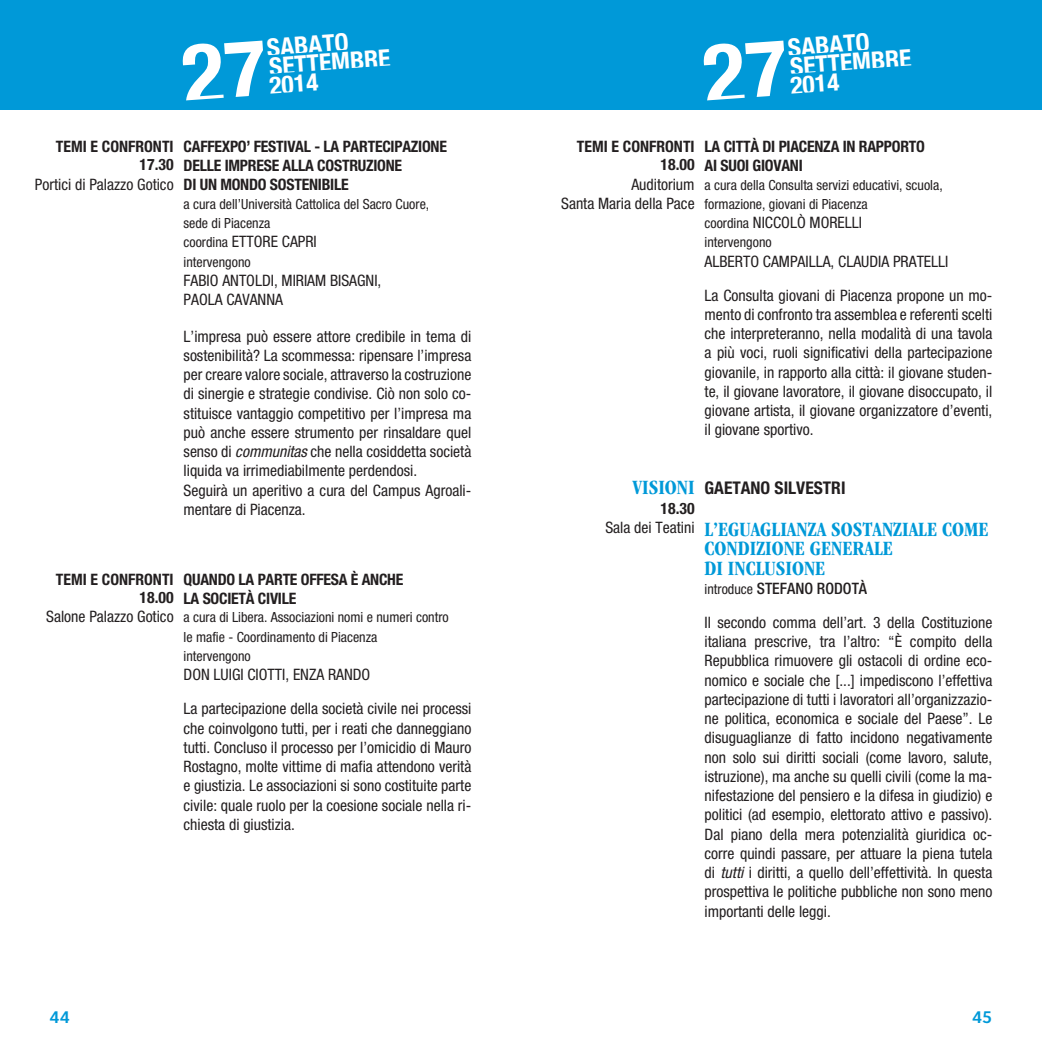
<style>
.page{position:relative;width:1042px;height:1042px;background:#fff}
.page>*{position:absolute;margin:0;border:0;box-sizing:border-box;transform-origin:0 0}
.t1{font:700 condensed 25.38px/18.9px "Helvetica Neue LT Std";color:#fff}
.t2{font:700 condensed 21px/19.2px "ITC Garamond Std";color:#0099d8}
.t3{font:700 condensed 17.5px "Helvetica Neue LT Std";color:#231f20}
.t4{font:condensed 15.75px/19.2px "Helvetica Neue LT Std";color:#231f20}
.t5{font:700 condensed 15.75px/19.2px "Helvetica Neue LT Std";letter-spacing:-.015em;color:#231f20;text-align:right}
.t6{font:700 15.75px "British Council Sans";color:#0099d8}
.t7{font:condensed 14px/19.2px "Helvetica Neue LT Std";color:#231f20}
.s1{font-size:14px}
.s2{font-style:italic}
.s3{font-weight:500}
</style>
<div class="page">
<div style="left:0;top:0;width:521px;height:109px;background:#0099d8"></div>
<div style="left:521px;top:0;width:521px;height:109px;background:#0099d8"></div>
<h1 class="t1" style="left:266px;top:38px;width:83px;rotate:-4deg">SABATO</h1>
<h1 class="t1" style="left:267px;top:57px;width:124px;rotate:-4deg">SETTEMBRE<br>2014</h1>
<p class="t5" style="left:56px;top:137px;width:119px;line-height:18.4px">TEMI E CONFRONTI<br>17.30</p>
<p class="t4" style="left:35px;top:174px;width:140px">Portici di Palazzo Gotico</p>
<p class="t5" style="left:184px;top:136px;width:265px;text-align:left">CAFFEXPO’ FESTIVAL - LA PARTECIPAZIONE<br>DELLE IMPRESE ALLA COSTRUZIONE<br>DI UN MONDO SOSTENIBILE</p>
<p class="t7" style="left:184px;top:194px;width:247px">a cura dell’Università Cattolica del Sacro Cuore, sede di Piacenza</p>
<p class="t4" style="left:184px;top:232px;width:135px"><span class="s1">coordina</span> ETTORE CAPRI</p>
<p class="t7" style="left:184px;top:252px;width:69px">intervengono</p>
<p class="t4" style="left:184px;top:270px;width:199px">FABIO ANTOLDI, MIRIAM BISAGNI,<br>PAOLA CAVANNA</p>
<p class="t4" style="left:184px;top:326px;width:289px">L’impresa può essere attore credibile in tema di sostenibilità? La scommessa: ripensare l’impresa per creare valore sociale, attraverso la costruzione di sinergie e strategie condivise. Ciò non solo co&shy;stituisce vantaggio competitivo per l’impresa ma può anche essere strumento per rinsaldare quel senso di <span class="s2">communitas</span> che nella cosiddetta società liquida va irrimediabilmente perdendosi.<br>Seguirà un aperitivo a cura del Campus Agroali&shy;mentare di Piacenza.</p>
<p class="t5" style="left:56px;top:570px;width:119px;line-height:18.4px">TEMI E CONFRONTI<br>18.00</p>
<p class="t4" style="left:46px;top:607px;width:129px">Salone Palazzo Gotico</p>
<p class="t5" style="left:184px;top:569px;width:221px;text-align:left">QUANDO LA PARTE OFFESA È ANCHE<br>LA SOCIETÀ CIVILE</p>
<p class="t7" style="left:184px;top:608px;width:267px">a cura di Libera. Associazioni nomi e numeri contro le mafie - Coordinamento di Piacenza<br>intervengono</p>
<p class="t4" style="left:184px;top:657px;width:289px;line-height:34.1px">DON LUIGI CIOTTI, ENZA RANDO<br>La partecipazione della società civile nei processi</p>
<p class="t4" style="left:184px;top:718px;width:289px;text-align:justify">che coinvolgono tutti, per i reati che danneggiano tutti. Concluso il processo per l’omicidio di Mauro Rostagno, molte vittime di mafia attendono verità e giustizia. Le associazioni si sono costituite parte civile: quale ruolo per la coesione sociale nella ri&shy;chiesta di giustizia.</p>
<h1 class="t1" style="left:787px;top:38px;width:83px;rotate:-4deg">SABATO</h1>
<h1 class="t1" style="left:788px;top:57px;width:124px;rotate:-4deg">SETTEMBRE<br>2014</h1>
<p class="t5" style="left:577px;top:137px;width:119px;line-height:18.4px">TEMI E CONFRONTI<br>18.00</p>
<p class="t4" style="left:561px;top:174px;width:135px;text-align:right">Auditorium<br>Santa Maria della Pace</p>
<p class="t5" style="left:704px;top:136px;width:222px;text-align:left">LA CITTÀ DI PIACENZA IN RAPPORTO<br>AI SUOI GIOVANI</p>
<p class="t7" style="left:704px;top:175px;width:240px">a cura della Consulta servizi educativi, scuola, formazione, giovani di Piacenza</p>
<p class="t4" style="left:704px;top:213px;width:159px"><span class="s1">coordina</span> NICCOLÒ MORELLI</p>
<p class="t7" style="left:704px;top:233px;width:69px">intervengono</p>
<p class="t4" style="left:704px;top:244px;width:289px;line-height:34.1px">ALBERTO CAMPAILLA, CLAUDIA PRATELLI<br>La Consulta giovani di Piacenza propone un mo-</p>
<p class="t4" style="left:704px;top:305px;width:289px;text-align:justify">mento di confronto tra assemblea e referenti scelti che interpreteranno, nella modalità di una tavola a più voci, ruoli significativi della partecipazione giovanile, in rapporto alla città: il giovane studen&shy;te, il giovane lavoratore, il giovane disoccupato, il giovane artista, il giovane organizzatore d’eventi, il giovane sportivo.</p>
<h2 class="t2" style="left:632px;top:478px;width:64px">VISIONI</h2>
<p class="t5" style="left:660px;top:498px;width:36px">18.30</p>
<p class="t4" style="left:605px;top:517px;width:91px">Sala dei Teatini</p>
<p class="t3" style="left:704px;top:478px;width:142px">GAETANO SILVESTRI</p>
<h2 class="t2" style="left:704px;top:520px;width:285px">L’EGUAGLIANZA SOSTANZIALE COME<br>CONDIZIONE GENERALE<br>DI INCLUSIONE</h2>
<p class="t4" style="left:704px;top:571px;width:289px;line-height:34.1px"><span class="s1">introduce</span> <span class="s3">STEFANO RODOTÀ<br></span>Il secondo comma dell’art. 3 della Costituzione</p>
<p class="t4" style="left:704px;top:632px;width:289px;text-align:justify">italiana prescrive, tra l’altro: “È compito della Repubblica rimuovere gli ostacoli di ordine eco&shy;nomico e sociale che [...] impediscono l’effettiva partecipazione di tutti i lavoratori all’organizzazio&shy;ne politica, economica e sociale del Paese”. Le disuguaglianze di fatto incidono negativamente non solo sui diritti sociali (come lavoro, salute, istruzione), ma anche su quelli civili (come la ma&shy;nifestazione del pensiero e la difesa in giudizio) e politici (ad esempio, elettorato attivo e passivo).<br>Dal piano della mera potenzialità giuridica oc&shy;corre quindi passare, per attuare la piena tutela di <span class="s2">tutti</span> i diritti, a quello dell’effettività. In questa prospettiva le politiche pubbliche non sono meno importanti delle leggi.</p>
<p class="t6" style="left:50px;top:1007px;width:22px">44</p>
<p class="t6" style="left:972px;top:1007px;width:22px">45</p>
</div>
